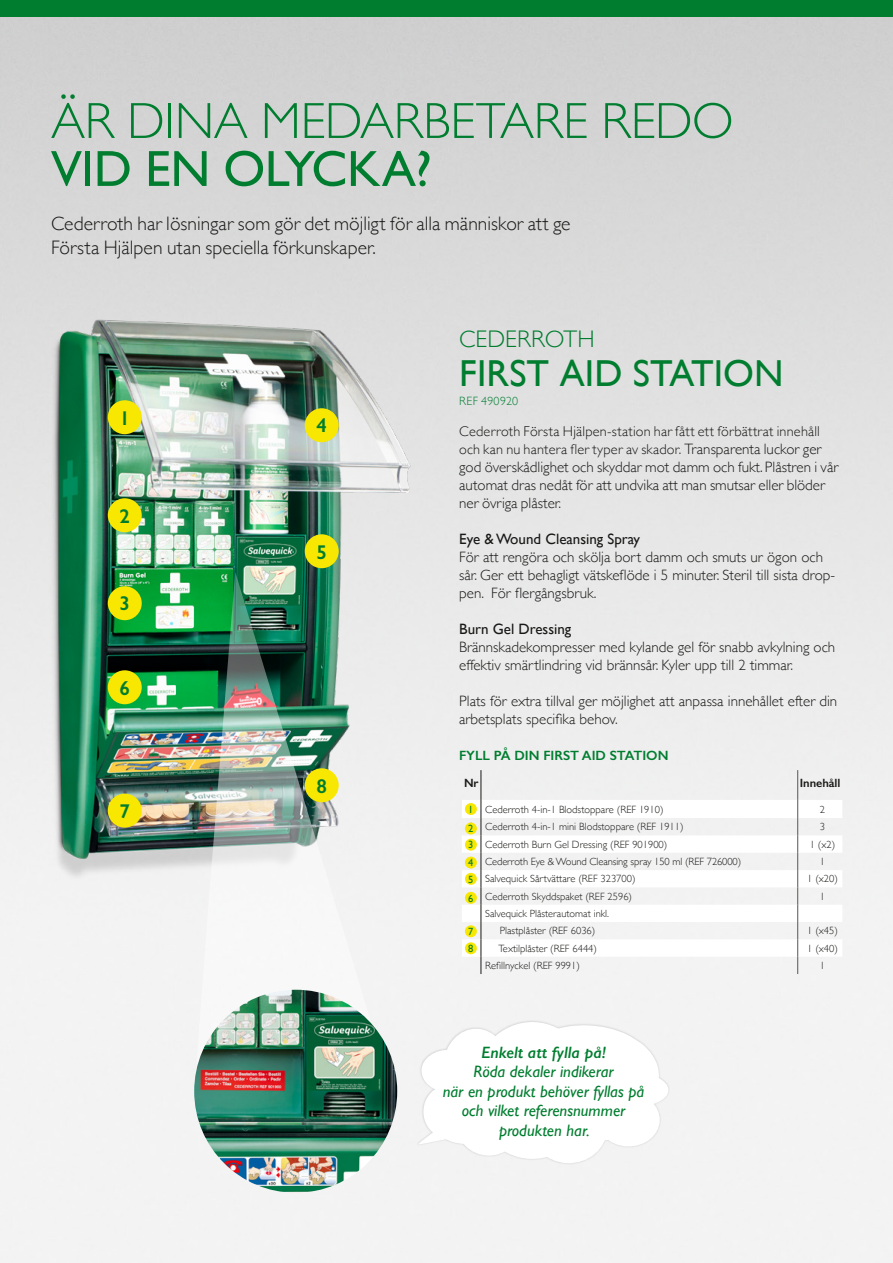
<style>
.page{position:relative;width:893px;height:1263px;background:#fff}
.page>*{position:absolute;margin:0;border:0;box-sizing:border-box;transform-origin:0 0}
.t1{font:300 51px "Gill Sans";letter-spacing:-.01em;color:#007d2f}
.t2{font:51px "Gill Sans";letter-spacing:-.01em;color:#007d2f}
.t3{font:37.5px "Gill Sans";color:#007d2f}
.t4{font:300 24px "Gill Sans";letter-spacing:.005em;color:#007d2f}
.t5{font:600 19.95px "Gill Sans";color:#007d2f}
.t6{font:300 19.5px/24px "Gill Sans";letter-spacing:.005em;color:#181816}
.t7{font:italic 16.5px/19.5px "Gill Sans";color:#007d2f;text-align:center}
.t8{font:italic 600 16.5px "Gill Sans";color:#007d2f}
.t9{font:300 15px/18px "Gill Sans";color:#181816}
.t10{font:15px "Gill Sans";color:#181816}
.t11{font:300 14.25px/18px "Gill Sans";letter-spacing:.015em;color:#181816}
.t12{font:600 13.5px "Gill Sans";color:#007d2f}
.t13{font:600 12px "Gill Sans";color:#181816}
.t14{font:300 12px "Gill Sans";letter-spacing:.02em;color:#007d2f}
.t15{font:300 10.5px "Gill Sans";color:#181816}
.t16{font:10.5px/19.5px "Gill Sans";color:#007d2f}
.t17{font:300 10.35px "Gill Sans";color:#181816}
.s1{font-size:15px}
</style>
<div class="page">
<img style="left:45px;top:311px;width:386px;height:590px">
<div style="left:108px;top:400px;width:34px;height:34px;background:#f8e700;border-radius:50%"></div>
<div style="left:108px;top:498px;width:34px;height:34px;background:#f8e700;border-radius:50%"></div>
<div style="left:108px;top:586px;width:34px;height:34px;background:#f8e700;border-radius:50%"></div>
<div style="left:305px;top:408px;width:34px;height:34px;background:#f8e700;border-radius:50%"></div>
<div style="left:108px;top:670px;width:34px;height:34px;background:#f8e700;border-radius:50%"></div>
<div style="left:108px;top:794px;width:34px;height:33px;background:#f8e700;border-radius:50%"></div>
<div style="left:305px;top:534px;width:34px;height:34px;background:#f8e700;border-radius:50%"></div>
<svg style="left:462px;top:800px;width:380px;height:157px"></svg>
<hr style="left:797px;top:770px;width:1px;height:30px;background:#565655">
<svg style="left:797px;top:800px;width:1px;height:174px"></svg>
<svg style="left:481px;top:800px;width:1px;height:174px"></svg>
<hr style="left:481px;top:770px;width:1px;height:30px;background:#181816">
<div style="left:465px;top:803px;width:12px;height:12px;background:#f8e700;border-radius:50%"></div>
<div style="left:465px;top:822px;width:12px;height:12px;background:#f8e700;border-radius:50%"></div>
<div style="left:465px;top:839px;width:12px;height:12px;background:#f8e700;border-radius:50%"></div>
<div style="left:465px;top:856px;width:12px;height:12px;background:#f8e700;border-radius:50%"></div>
<div style="left:465px;top:873px;width:12px;height:12px;background:#f8e700;border-radius:50%"></div>
<div style="left:465px;top:892px;width:12px;height:12px;background:#f8e700;border-radius:50%"></div>
<div style="left:465px;top:925px;width:12px;height:12px;background:#f8e700;border-radius:50%"></div>
<div style="left:465px;top:942px;width:12px;height:12px;background:#f8e700;border-radius:50%"></div>
<img style="left:194px;top:572px;width:201px;height:531px">
<img style="left:194px;top:990px;width:203px;height:203px;border-radius:102px">
<div style="left:416px;top:1020px;width:254px;height:145px;background:#f3f3f3"></div>
<svg style="left:418px;top:1021px;width:251px;height:143px"></svg>
<div style="left:0;top:0;width:893px;height:17px;background:#007d2f"></div>
<h1 class="t1" style="left:51px;top:81px;width:684px">ÄR DINA MEDARBETARE REDO</h1>
<h1 class="t2" style="left:51px;top:139px;width:382px">VID EN OLYCKA?</h1>
<h3 class="t6" style="left:51px;top:211px;width:521px">Cederroth har lösningar som gör det möjligt för alla människor att ge<br>Första Hjälpen utan speciella förkunskaper.</h3>
<h3 class="t5" style="left:119px;top:406px;width:12px">1</h3>
<h3 class="t5" style="left:119px;top:504px;width:12px">2</h3>
<h3 class="t5" style="left:119px;top:592px;width:12px">3</h3>
<h3 class="t5" style="left:119px;top:676px;width:12px">6</h3>
<h3 class="t5" style="left:119px;top:799px;width:12px">7</h3>
<h3 class="t5" style="left:316px;top:414px;width:12px">4</h3>
<h3 class="t5" style="left:316px;top:540px;width:12px">5</h3>
<h3 class="t5" style="left:316px;top:774px;width:12px">8</h3>
<h3 class="t4" style="left:459px;top:320px;width:137px">CEDERROTH</h3>
<h2 class="t3" style="left:459px;top:351px;width:326px">FIRST AID STATION</h2>
<p class="t14" style="left:459px;top:392px;width:60px">REF 490920</p>
<p class="t11" style="left:459px;top:421px;width:364px">Cederroth Första Hjälpen-station har fått ett förbättrat innehåll och kan nu hantera fler typer av skador. <span class="s1">Transparenta luckor ger</span></p>
<p class="t9" style="left:459px;top:457px;width:381px">god överskådlighet och skyddar mot damm och fukt. Plåstren i vår automat dras nedåt för att undvika att man smutsar eller blöder ner övriga plåster.</p>
<p class="t10" style="left:459px;top:530px;width:182px">Eye &amp; Wound Cleansing Spray</p>
<p class="t9" style="left:459px;top:547px;width:377px">För att rengöra och skölja bort damm och smuts ur ögon och sår. Ger ett behagligt vätskeflöde i 5 minuter. Steril till sista drop&shy;pen. För flergångsbruk.</p>
<p class="t10" style="left:459px;top:620px;width:114px">Burn Gel Dressing</p>
<p class="t9" style="left:459px;top:637px;width:378px">Brännskadekompresser med kylande gel för snabb avkylning och effektiv smärtlindring vid brännsår. Kyler upp till 2 timmar.</p>
<p class="t9" style="left:459px;top:691px;width:380px">Plats för extra tillval ger möjlighet att anpassa innehållet efter din arbetsplats specifika behov.</p>
<p class="t12" style="left:459px;top:747px;width:211px">FYLL PÅ DIN FIRST AID STATION</p>
<p class="t13" style="left:464px;top:776px;width:16px">Nr</p>
<p class="t13" style="left:800px;top:776px;width:42px">Innehåll</p>
<p class="t15" style="left:485px;top:801px;width:180px">Cederroth 4-in-1 Blodstoppare (REF 1910)</p>
<p class="t15" style="left:820px;top:801px;width:7px">2</p>
<p class="t15" style="left:469px;top:819px;width:216px">2 Cederroth 4-in-1 mini Blodstoppare (REF 1911)</p>
<p class="t15" style="left:820px;top:819px;width:7px">3</p>
<p class="t15" style="left:485px;top:836px;width:184px">Cederroth Burn Gel Dressing (REF 901900)</p>
<p class="t15" style="left:810px;top:836px;width:27px">1 (x2)</p>
<p class="t15" style="left:469px;top:853px;width:274px">4 Cederroth Eye &amp; Wound Cleansing spray 150 ml (REF 726000)</p>
<p class="t15" style="left:820px;top:853px;width:7px">1</p>
<p class="t15" style="left:485px;top:871px;width:152px">Salvequick Sårtvättare (REF 323700)</p>
<p class="t15" style="left:807px;top:871px;width:32px">1 (x20)</p>
<p class="t15" style="left:469px;top:888px;width:165px">6 Cederroth Skyddspaket (REF 2596)</p>
<p class="t15" style="left:820px;top:888px;width:7px">1</p>
<p class="t17" style="left:485px;top:905px;width:125px">Salvequick Plåsterautomat inkl.</p>
<p class="t15" style="left:500px;top:923px;width:97px">Plastplåster (REF 6036)</p>
<p class="t15" style="left:807px;top:923px;width:32px">1 (x45)</p>
<p class="t15" style="left:498px;top:940px;width:100px">Textilplåster (REF 6444)</p>
<p class="t15" style="left:807px;top:940px;width:32px">1 (x40)</p>
<p class="t15" style="left:485px;top:957px;width:96px">Refillnyckel (REF 9991)</p>
<p class="t15" style="left:820px;top:957px;width:7px">1</p>
<p class="t16" style="left:468px;top:799px;width:7px">1<br>2</p>
<p class="t16" style="left:468px;top:836px;width:7px;line-height:17.9px">3<br>4</p>
<p class="t16" style="left:468px;top:869px;width:7px;line-height:19px">5<br>6</p>
<p class="t16" style="left:468px;top:923px;width:7px;line-height:17px">7<br>8</p>
<p class="t8" style="left:481px;top:1042px;width:127px">Enkelt att fylla på!</p>
<p class="t7" style="left:443px;top:1062px;width:203px">Röda dekaler indikerar<br>när en produkt behöver fyllas på och vilket referensnummer produkten har.</p>
</div>
